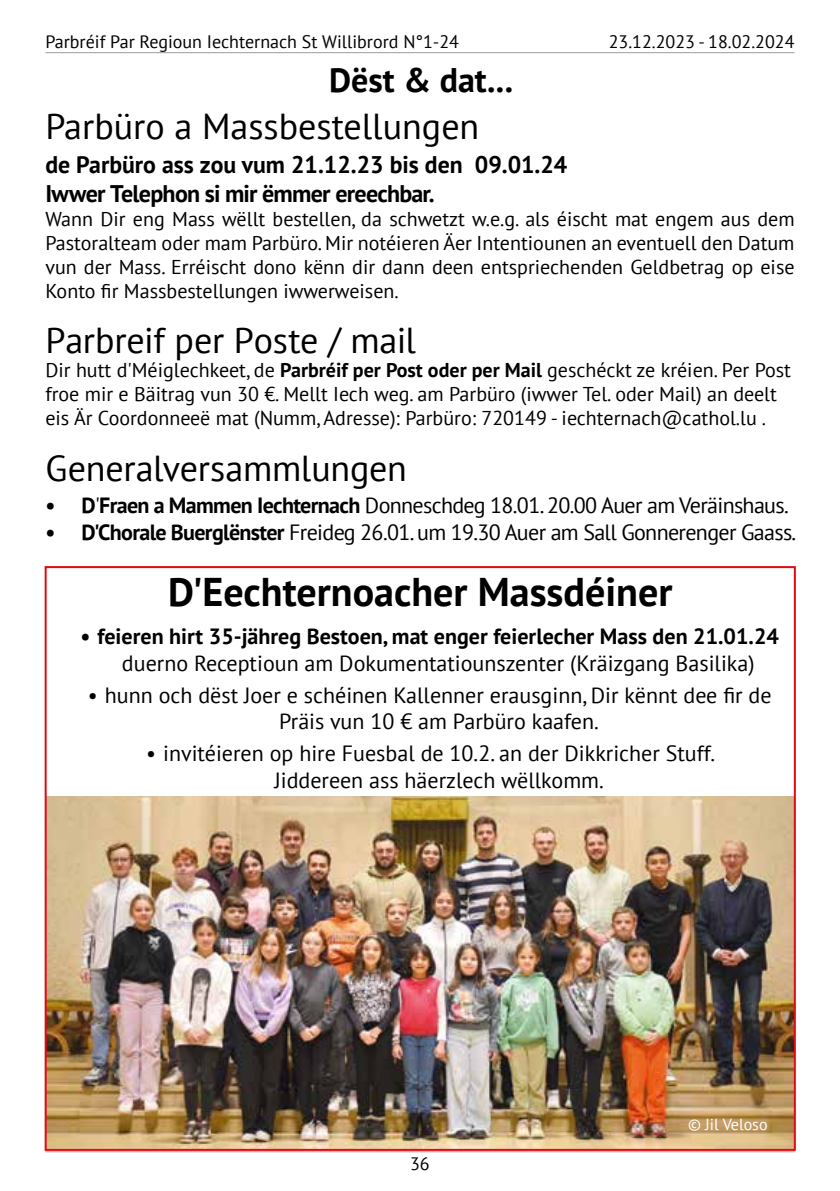
<style>
.page{position:relative;width:840px;height:1191px;background:#fff}
.page>*{position:absolute;margin:0;border:0;box-sizing:border-box;transform-origin:0 0}
.t1{font:700 40px "PT Sans";color:#000}
.t2{font:36px "PT Sans";letter-spacing:-.005em;color:#000}
.t3{font:700 34px "PT Sans";color:#000}
.t4{font:700 24px/28.8px "PT Sans";letter-spacing:-.03em;color:#000}
.t5{font:22px/26.4px "PT Sans";color:#000}
.t6{font:22px "PT Sans";letter-spacing:-.03em;color:#000}
.t7{font:700 22px "PT Sans";color:#000}
.t8{font:20px/24px "PT Sans";color:#000;text-align:justify}
.t9{font:18px "PT Sans";color:#000}
.t10{font:16px "PT Sans";color:#fff}
.s1{font-weight:700}
</style>
<div class="page">
<hr style="left:45px;top:52px;width:749px;height:1px;background:#9d9d9c">
<hr style="left:45px;top:1151px;width:749px;height:1px;background:#9d9d9c">
<img style="left:48px;top:796px;width:744px;height:351px">
<p class="t9" style="left:45px;top:30px;width:415px">Parbréif Par Regioun Iechternach St Willibrord N°1-24</p>
<p class="t9" style="left:608px;top:30px;width:187px">23.12.2023 - 18.02.2024</p>
<h3 class="t3" style="left:329px;top:57px;width:185px">Dëst &amp; dat...</h3>
<h2 class="t2" style="left:45px;top:103px;width:435px">Parbüro a Massbestellungen</h2>
<p class="t4" style="left:45px;top:150px;width:523px">de Parbüro ass zou vum 21.12.23 bis den 09.01.24<br>Iwwer Telephon si mir ëmmer ereechbar.</p>
<p class="t8" style="left:45px;top:207px;width:750px">Wann Dir eng Mass wëllt bestellen, da schwetzt w.e.g. als éischt mat engem aus dem Pastoralteam oder mam Parbüro. Mir notéieren Äer Intentiounen an eventuell den Datum vun der Mass. Erréischt dono kënn dir dann deen entspriechenden Geldbetrag op eise Konto fir Massbestellungen iwwerweisen.</p>
<h2 class="t2" style="left:45px;top:317px;width:372px">Parbreif per Poste / mail</h2>
<p class="t8" style="left:45px;top:357px;width:746px;text-align:left">Dir hutt d'Méiglechkeet, de <span class="s1">Parbréif per Post oder per Mail</span> geschéckt ze kréien. Per Post froe mir e Bäitrag vun 30 €. Mellt Iech weg. am Parbüro (iwwer Tel. oder Mail) an deelt eis Är Coordonneeë mat (Numm, Adresse): Parbüro: 720149 - iechternach@cathol.lu .</p>
<h2 class="t2" style="left:45px;top:445px;width:363px">Generalversammlungen</h2>
<p class="t6" style="left:45px;top:491px;width:744px"><span class="s1">• D</span>'<span class="s1">Fraen a Mammen Iechternach</span> Donneschdeg 18.01. 20.00 Auer am Veräinshaus.</p>
<p class="t6" style="left:45px;top:518px;width:752px"><span class="s1">• D'Chorale Buerglënster</span> Freideg 26.01. um 19.30 Auer am Sall Gonnerenger Gaass.</p>
<h1 class="t1" style="left:168px;top:566px;width:505px">D'Eechternoacher Massdéiner</h1>
<p class="t7" style="left:80px;top:622px;width:699px">• feieren hirt 35-jähreg Bestoen, mat enger feierlecher Mass den 21.01.24</p>
<p class="t5" style="left:122px;top:649px;width:633px">duerno Receptioun am Dokumentatiounszenter (Kräizgang Basilika)</p>
<p class="t5" style="left:279px;top:681px;width:493px;text-indent:-191px">• hunn och dëst Joer e schéinen Kallenner erausginn, Dir kënnt dee fir de<br>Präis vun 10 € am Parbüro kaafen.</p>
<p class="t5" style="left:274px;top:739px;width:442px;text-indent:-128px">• invitéieren op hire Fuesbal de 10.2. an der Dikkricher Stuff.<br>Jiddereen ass häerzlech wëllkomm.</p>
<p class="t9" style="left:410px;top:1152px;width:21px">36</p>
<p class="t10" style="left:687px;top:1114px;width:81px">© Jil Veloso</p>
</div>
